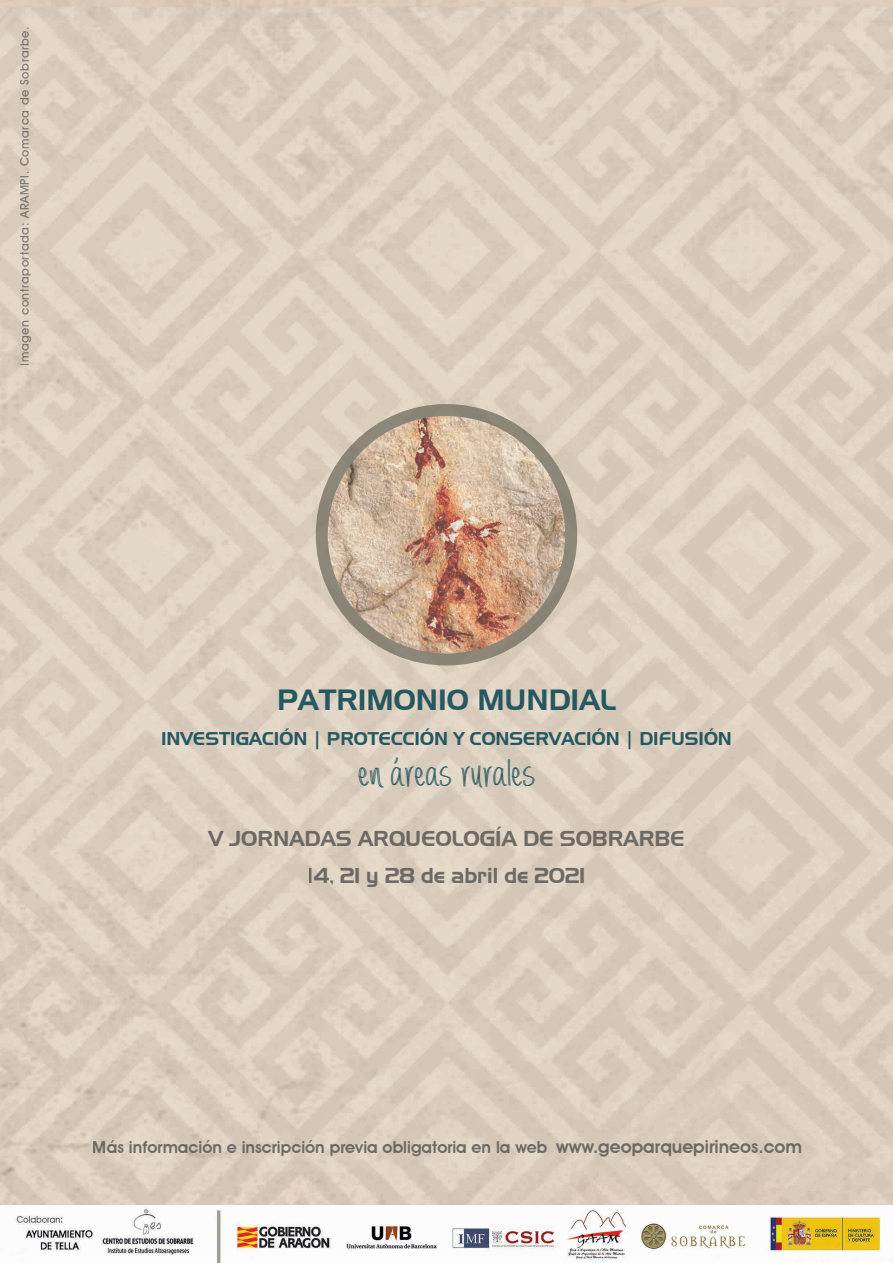
<style>
.page{position:relative;width:893px;height:1263px;background:#fff}
.page>*{position:absolute;margin:0;border:0;box-sizing:border-box;transform-origin:0 0}
.t1{font:39px "alwaysforever";letter-spacing:.03em;color:#255860}
.t2{font:28.5px "Aero Regular SWFTE";color:#255860}
.t3{font:21px "Aero Regular SWFTE";color:#5a5957}
.t4{font:18px "Aero Regular SWFTE";color:#255860}
.t5{font:600 16.5px "Avant Garde IT Cby BT";color:#5a5957}
.t6{font:500 12px "Avant Garde IT Cby BT";letter-spacing:.05em;color:#5a5957}
.s1{font-size:18px}
</style>
<div class="page">
<img style="left:322px;top:410px;width:249px;height:247px">
<div style="left:316px;top:404px;width:261px;height:261px;border:12px solid #6b685b;border-radius:50%"></div>
<img style="left:0;top:1206px;width:893px;height:57px">
<svg style="left:395px;top:757px;width:4px;height:6px"></svg>
<p class="t6" style="left:17px;top:366px;width:341px;rotate:-90deg">Imagen contraportada: ARAMPI. Comarca de Sobrarbe.</p>
<p class="t2" style="left:277px;top:682px;width:340px">PATRIMONIO MUNDIAL</p>
<p class="t4" style="left:161px;top:727px;width:572px">INVESTIGACIÓN | PROTECCIÓN Y CONSERVACIÓN | DIFUSIÓN</p>
<p class="t1" style="left:360px;top:758px;width:177px">en areas rurales</p>
<p class="t3" style="left:208px;top:826px;width:478px">V JORNADAS ARQUEOLOGÍA DE SOBRARBE</p>
<p class="t3" style="left:308px;top:863px;width:278px">14, 21 y 28 de abril de 2021</p>
<p class="t5" style="left:93px;top:1137px;width:711px">Más información e inscripción previa obligatoria en la web <span class="s1">www.geoparquepirineos.com</span></p>
</div>
